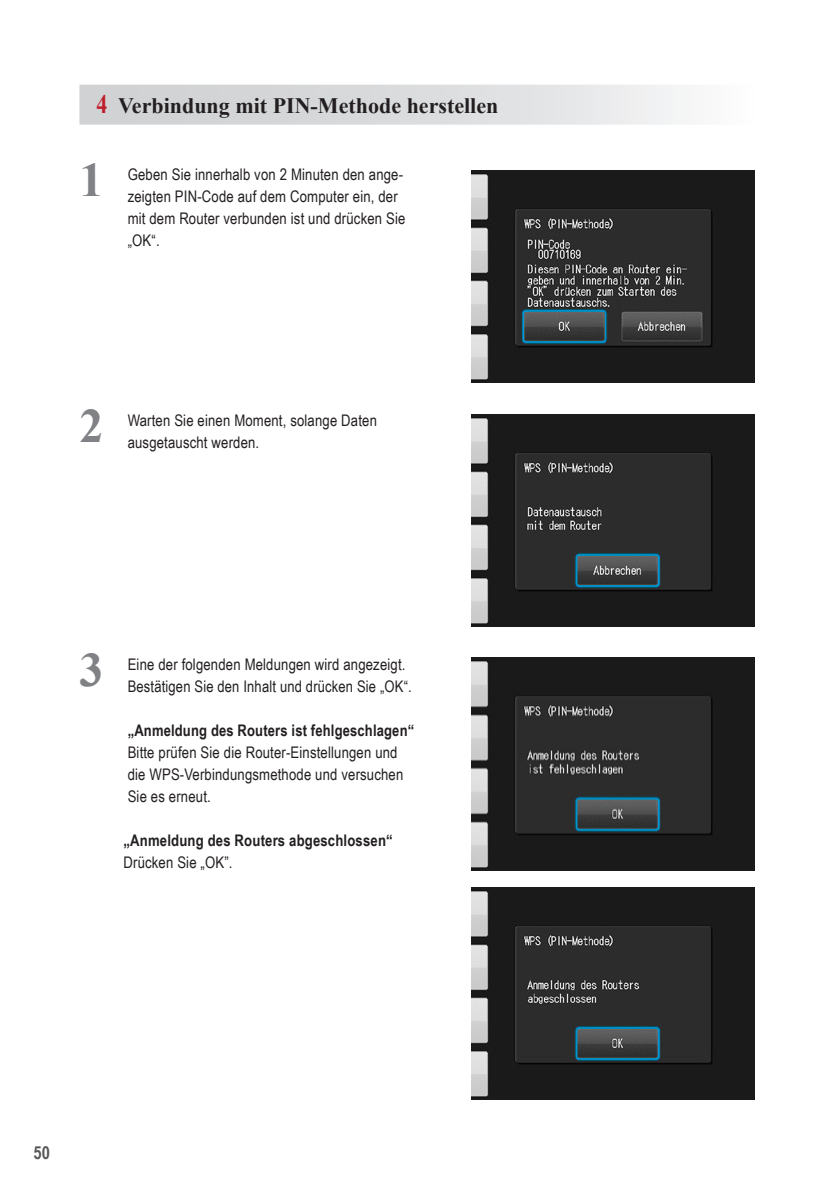
<style>
.page{position:relative;width:840px;height:1191px;background:#fff}
.page>*{position:absolute;margin:0;border:0;box-sizing:border-box;transform-origin:0 0}
.t1{font:700 48px "Times New Roman";color:#808285}
.t2{font:700 22px "Times New Roman";color:#231f20}
.t3{font:700 18px "Arial Narrow";color:#57585a}
.t4{font:16px/22px "Arial Narrow";letter-spacing:.01em;color:#231f20}
.t5{font:700 16px "Arial Narrow";letter-spacing:.01em;color:#231f20}
.s1{font-size:26.4px;color:#be1d2c}
</style>
<div class="page">
<div style="left:79px;top:85px;width:675px;height:40px;background:linear-gradient(to right,#cacbcd,#f5f5f6)"></div>
<img style="left:471px;top:170px;width:283px;height:213px">
<img style="left:471px;top:414px;width:283px;height:212px">
<img style="left:471px;top:658px;width:283px;height:212px">
<img style="left:471px;top:887px;width:283px;height:212px">
<h2 class="t2" style="left:96px;top:90px;width:403px"><span class="s1">4</span> Verbindung mit PIN-Methode herstellen</h2>
<h1 class="t1" style="left:79px;top:146px;width:25px">1</h1>
<p class="t4" style="left:128px;top:162px;width:279px">Geben Sie innerhalb von 2 Minuten den ange&shy;zeigten PIN-Code auf dem Computer ein, der mit dem Router verbunden ist und drücken Sie „OK“.</p>
<h1 class="t1" style="left:79px;top:393px;width:25px">2</h1>
<p class="t4" style="left:128px;top:409px;width:251px">Warten Sie einen Moment, solange Daten ausgetauscht werden.</p>
<h1 class="t1" style="left:79px;top:637px;width:25px">3</h1>
<p class="t4" style="left:128px;top:653px;width:285px">Eine der folgenden Meldungen wird angezeigt.<br>Bestätigen Sie den Inhalt und drücken Sie „OK“.</p>
<p class="t5" style="left:128px;top:718px;width:288px">„Anmeldung des Routers ist fehlgeschlagen“</p>
<p class="t4" style="left:128px;top:741px;width:277px">Bitte prüfen Sie die Router-Einstellungen und die WPS-Verbindungsmethode und versuchen<br>Sie es erneut.</p>
<p class="t5" style="left:123px;top:828px;width:270px">„Anmeldung des Routers abgeschlossen“</p>
<p class="t4" style="left:123px;top:851px;width:111px">Drücken Sie „OK”.</p>
<p class="t3" style="left:33px;top:1138px;width:18px">50</p>
</div>
